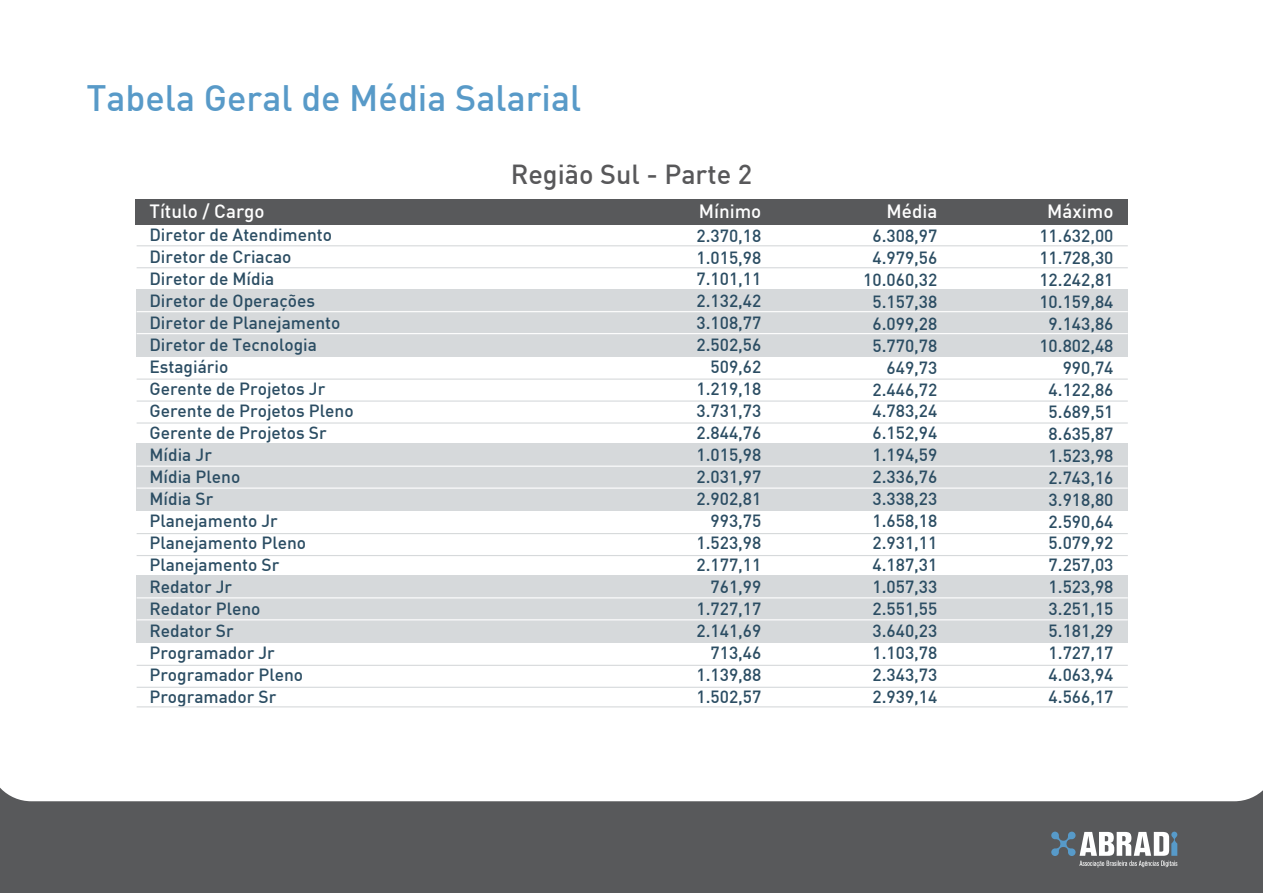
<style>
.page{position:relative;width:1263px;height:893px;background:#fff}
.page>*{position:absolute;margin:0;border:0;box-sizing:border-box;transform-origin:0 0}
.t1{font:500 36px "DIN";color:#589ac8}
.t2{font:500 27px "DIN";color:#58585a}
.t3{font:500 18.75px "DIN";color:#fff}
.t4{font:500 17.25px/21.9px "DIN";color:#2b4d63;text-align:right}
</style>
<div class="page">
<svg style="left:0;top:788px;width:1263px;height:105px;background:#6d6e70"></svg>
<svg style="left:1051px;top:832px;width:126px;height:35px"></svg>
<div style="left:135px;top:200px;width:993px;height:25px;background:#58595b"></div>
<div style="left:137px;top:289px;width:991px;height:67px;background:#d6d9db"></div>
<div style="left:137px;top:443px;width:991px;height:68px;background:#d6d9db"></div>
<div style="left:137px;top:575px;width:991px;height:68px;background:#d6d9db"></div>
<hr style="left:137px;top:245px;width:991px;height:1px;background:#d6d9db">
<hr style="left:137px;top:267px;width:991px;height:1px;background:#d6d9db">
<hr style="left:137px;top:706px;width:991px;height:1px;background:#d6d9db">
<hr style="left:137px;top:466px;width:991px;height:1px;background:#fff">
<hr style="left:137px;top:488px;width:991px;height:1px;background:#fff">
<hr style="left:137px;top:311px;width:991px;height:1px;background:#fff">
<hr style="left:137px;top:333px;width:991px;height:1px;background:#fff">
<hr style="left:137px;top:379px;width:991px;height:1px;background:#d6d9db">
<hr style="left:137px;top:400px;width:991px;height:2px;background:#d6d9db">
<hr style="left:137px;top:422px;width:991px;height:2px;background:#d6d9db">
<hr style="left:137px;top:533px;width:991px;height:1px;background:#d6d9db">
<hr style="left:137px;top:555px;width:991px;height:1px;background:#d6d9db">
<hr style="left:137px;top:597px;width:991px;height:1px;background:#fff">
<hr style="left:137px;top:619px;width:991px;height:1px;background:#fff">
<hr style="left:137px;top:665px;width:991px;height:1px;background:#d6d9db">
<hr style="left:137px;top:687px;width:991px;height:1px;background:#d6d9db">
<h1 class="t1" style="left:86px;top:75px;width:496px">Tabela Geral de Média Salarial</h1>
<h2 class="t2" style="left:511px;top:157px;width:243px">Região Sul - Parte 2</h2>
<p class="t3" style="left:149px;top:199px;width:117px">Título / Cargo</p>
<p class="t3" style="left:699px;top:199px;width:64px">Mínimo</p>
<p class="t3" style="left:887px;top:199px;width:52px">Média</p>
<p class="t3" style="left:1047px;top:199px;width:68px">Máximo</p>
<p class="t4" style="left:149px;top:224px;width:206px;text-align:left">Diretor de Atendimento<br>Diretor de Criacao<br>Diretor de Mídia<br>Diretor de Operações<br>Diretor de Planejamento<br>Diretor de Tecnologia<br>Estagiário<br>Gerente de Projetos Jr<br>Gerente de Projetos Pleno<br>Gerente de Projetos Sr<br>Mídia Jr<br>Mídia Pleno<br>Mídia Sr<br>Planejamento Jr<br>Planejamento Pleno<br>Planejamento Sr<br>Redator Jr<br>Redator Pleno<br>Redator Sr<br>Programador Jr<br>Programador Pleno<br>Programador Sr</p>
<p class="t4" style="left:696px;top:224px;width:66px">2.370,18<br>1.015,98<br>7.101,11<br>2.132,42<br>3.108,77<br>2.502,56<br>509,62<br>1.219,18<br>3.731,73<br>2.844,76<br>1.015,98<br>2.031,97<br>2.902,81<br>993,75<br>1.523,98<br>2.177,11<br>761,99<br>1.727,17<br>2.141,69<br>713,46<br>1.139,88<br>1.502,57</p>
<p class="t4" style="left:863px;top:224px;width:76px">6.308,97<br>4.979,56<br>10.060,32<br>5.157,38<br>6.099,28<br>5.770,78<br>649,73<br>2.446,72<br>4.783,24<br>6.152,94<br>1.194,59<br>2.336,76<br>3.338,23<br>1.658,18<br>2.931,11<br>4.187,31<br>1.057,33<br>2.551,55<br>3.640,23<br>1.103,78<br>2.343,73<br>2.939,14</p>
<p class="t4" style="left:1039px;top:224px;width:76px">11.632,00<br>11.728,30<br>12.242,81<br>10.159,84<br>9.143,86<br>10.802,48<br>990,74<br>4.122,86<br>5.689,51<br>8.635,87<br>1.523,98<br>2.743,16<br>3.918,80<br>2.590,64<br>5.079,92<br>7.257,03<br>1.523,98<br>3.251,15<br>5.181,29<br>1.727,17<br>4.063,94<br>4.566,17</p>
</div>
